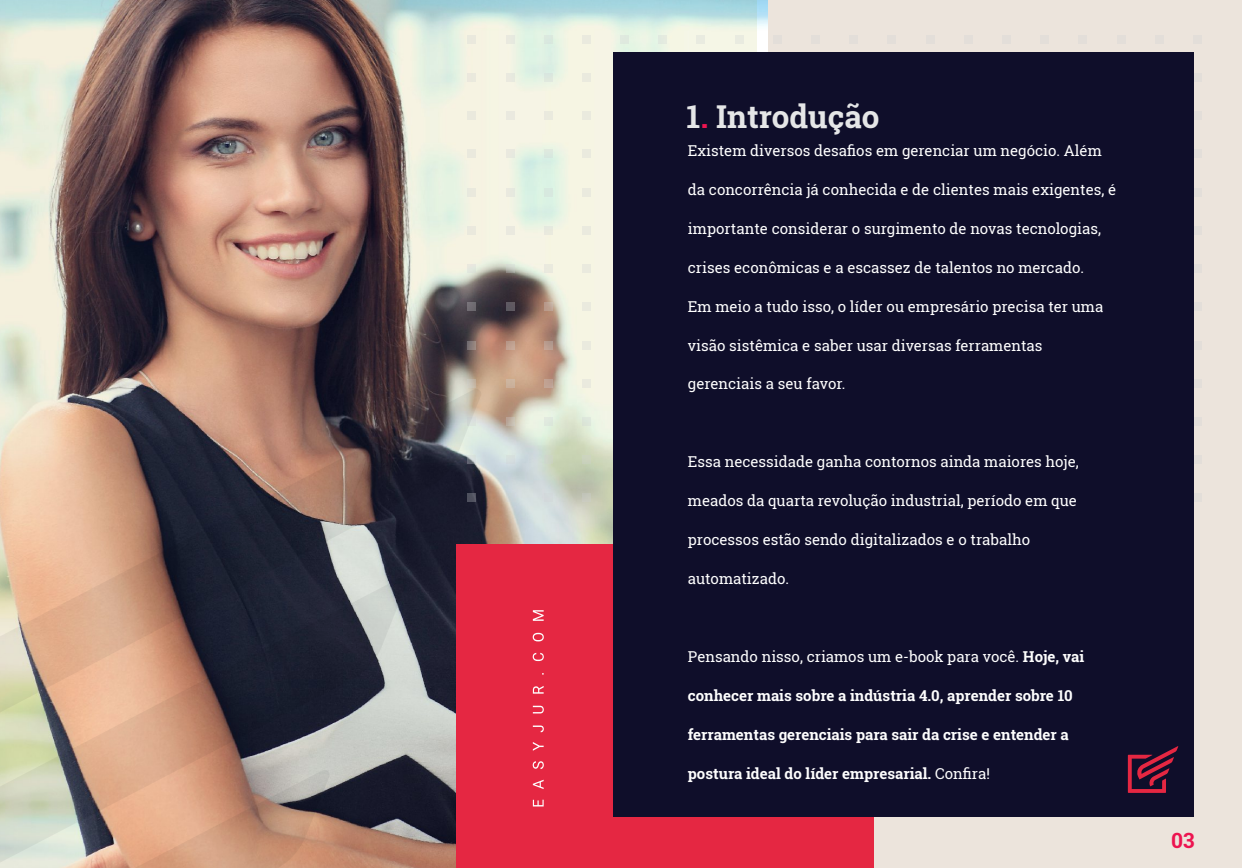
<style>
.page{position:relative;width:1242px;height:868px;background:#fff}
.page>*{position:absolute;margin:0;border:0;box-sizing:border-box;transform-origin:0 0}
.t1{font:700 31.5px "Roboto Slab";color:#e5e6e7}
.t2{font:700 31.5px "Roboto Slab";color:#ed1450}
.t3{font:700 21px "Roboto Slab";color:#ed1450}
.t4{font:15px "Roboto Slab";color:#fefefe}
.t5{font:700 15px "Roboto Slab";color:#fefefe}
.s1{font-weight:700}
.s2{font-weight:400}
</style>
<div class="page">
<div style="left:0;top:0;width:1242px;height:867px;background:#ece4dc"></div>
<img style="left:0;top:0;width:756px;height:545px">
<div style="left:468px;top:35px;width:8px;height:8px;background:#eae9dd"></div>
<div style="left:506px;top:35px;width:8px;height:8px;background:#e8e9df"></div>
<div style="left:544px;top:35px;width:8px;height:8px;background:#dae9df"></div>
<div style="left:582px;top:35px;width:8px;height:8px;background:#eaeade"></div>
<div style="left:620px;top:35px;width:8px;height:8px;background:#dfe9de"></div>
<div style="left:658px;top:35px;width:9px;height:8px;background:#e3eadf"></div>
<div style="left:697px;top:35px;width:8px;height:8px;background:#e9ebe0"></div>
<div style="left:735px;top:35px;width:8px;height:8px;background:#e9ebe0"></div>
<div style="left:773px;top:35px;width:8px;height:8px;background:#e3ded9"></div>
<div style="left:811px;top:35px;width:8px;height:8px;background:#e3ded9"></div>
<div style="left:468px;top:73px;width:8px;height:8px;background:#eae9dd"></div>
<div style="left:506px;top:73px;width:8px;height:8px;background:#e9e9df"></div>
<div style="left:544px;top:73px;width:8px;height:8px;background:#dbe7df"></div>
<div style="left:582px;top:73px;width:8px;height:8px;background:#eaeade"></div>
<div style="left:468px;top:111px;width:8px;height:9px;background:#eae9dd"></div>
<div style="left:506px;top:111px;width:8px;height:9px;background:#eae9df"></div>
<div style="left:544px;top:111px;width:8px;height:9px;background:#eaeadd"></div>
<div style="left:582px;top:111px;width:8px;height:9px;background:#eaeade"></div>
<div style="left:468px;top:150px;width:8px;height:8px;background:#eae9dd"></div>
<div style="left:506px;top:150px;width:8px;height:8px;background:#e9e9df"></div>
<div style="left:544px;top:150px;width:8px;height:8px;background:#dbe9df"></div>
<div style="left:582px;top:150px;width:8px;height:8px;background:#eaeade"></div>
<div style="left:468px;top:188px;width:8px;height:8px;background:#eae9dd"></div>
<div style="left:506px;top:188px;width:8px;height:8px;background:#e8e9df"></div>
<div style="left:544px;top:188px;width:8px;height:8px;background:#d7e9df"></div>
<div style="left:582px;top:188px;width:8px;height:8px;background:#eaeade"></div>
<div style="left:468px;top:226px;width:8px;height:8px;background:#eae9dd"></div>
<div style="left:506px;top:226px;width:8px;height:8px;background:#eae9df"></div>
<div style="left:544px;top:226px;width:8px;height:8px;background:#e7e9dd"></div>
<div style="left:582px;top:226px;width:8px;height:8px;background:#eaeade"></div>
<div style="left:468px;top:264px;width:8px;height:8px;background:#e3e8de"></div>
<svg style="left:506px;top:264px;width:8px;height:8px"></svg>
<div style="left:544px;top:264px;width:8px;height:8px;background:#eaeadd"></div>
<div style="left:582px;top:264px;width:8px;height:8px;background:#eaeade"></div>
<div style="left:468px;top:302px;width:8px;height:9px;background:#6f6c71"></div>
<div style="left:506px;top:302px;width:8px;height:9px;background:#5d5861"></div>
<svg style="left:544px;top:302px;width:8px;height:9px"></svg>
<div style="left:582px;top:302px;width:8px;height:9px;background:#eaeade"></div>
<svg style="left:468px;top:341px;width:8px;height:8px"></svg>
<div style="left:506px;top:341px;width:8px;height:8px;background:#bfa08f"></div>
<div style="left:544px;top:341px;width:8px;height:8px;background:#b89b8f"></div>
<div style="left:582px;top:341px;width:8px;height:8px;background:#eaeade"></div>
<svg style="left:468px;top:379px;width:8px;height:8px"></svg>
<div style="left:506px;top:379px;width:8px;height:8px;background:#cbb39d"></div>
<div style="left:544px;top:379px;width:8px;height:8px;background:#bfa092"></div>
<div style="left:582px;top:379px;width:8px;height:8px;background:#eaeade"></div>
<svg style="left:506px;top:417px;width:8px;height:8px"></svg>
<div style="left:544px;top:417px;width:8px;height:8px;background:#e0e9de"></div>
<div style="left:582px;top:417px;width:8px;height:8px;background:#dbe7da"></div>
<div style="left:506px;top:455px;width:8px;height:8px;background:#d6dfdf"></div>
<div style="left:544px;top:455px;width:8px;height:8px;background:#cdd6c8"></div>
<div style="left:582px;top:455px;width:8px;height:8px;background:#cbd3be"></div>
<svg style="left:506px;top:494px;width:8px;height:8px"></svg>
<div style="left:544px;top:494px;width:8px;height:8px;background:#d3d9db"></div>
<div style="left:582px;top:494px;width:8px;height:8px;background:#c6c8bc"></div>
<div style="left:849px;top:35px;width:9px;height:8px;background:#e3ded9"></div>
<div style="left:888px;top:35px;width:8px;height:8px;background:#e3ded9"></div>
<div style="left:926px;top:35px;width:8px;height:8px;background:#e3ded9"></div>
<div style="left:964px;top:35px;width:8px;height:8px;background:#e3ded9"></div>
<div style="left:1002px;top:35px;width:8px;height:8px;background:#e3ded9"></div>
<div style="left:1040px;top:35px;width:8px;height:8px;background:#e3ded9"></div>
<div style="left:1078px;top:35px;width:9px;height:8px;background:#e3ded9"></div>
<div style="left:1117px;top:35px;width:8px;height:8px;background:#e3ded9"></div>
<div style="left:1155px;top:35px;width:8px;height:8px;background:#e3ded9"></div>
<div style="left:1193px;top:35px;width:8px;height:8px;background:#e3ded9"></div>
<div style="left:1193px;top:73px;width:8px;height:8px;background:#e3ded9"></div>
<div style="left:1193px;top:111px;width:8px;height:9px;background:#e3ded9"></div>
<div style="left:1193px;top:150px;width:8px;height:8px;background:#e3ded9"></div>
<div style="left:1193px;top:188px;width:8px;height:8px;background:#e3ded9"></div>
<div style="left:1193px;top:226px;width:8px;height:8px;background:#e3ded9"></div>
<div style="left:1193px;top:264px;width:8px;height:8px;background:#e3ded9"></div>
<div style="left:1193px;top:302px;width:8px;height:9px;background:#e3ded9"></div>
<div style="left:1193px;top:341px;width:8px;height:8px;background:#e3ded9"></div>
<div style="left:1193px;top:379px;width:8px;height:8px;background:#e3ded9"></div>
<div style="left:1193px;top:417px;width:8px;height:8px;background:#e3ded9"></div>
<div style="left:1193px;top:455px;width:8px;height:8px;background:#e3ded9"></div>
<div style="left:1193px;top:494px;width:8px;height:8px;background:#e3ded9"></div>
<div style="left:456px;top:545px;width:418px;height:322px;background:#e52742"></div>
<svg style="left:533px;top:610px;width:11px;height:196px"></svg>
<svg style="left:0;top:389px;width:481px;height:478px;background:#8f756e"></svg>
<div style="left:613px;top:52px;width:580px;height:764px;background:#0f0e2a"></div>
<svg style="left:1127px;top:746px;width:51px;height:46px"></svg>
<h1 class="t1" style="left:686px;top:94px;width:194px">1 Introdução</h1>
<h1 class="t2" style="left:700px;top:94px;width:10px">.</h1>
<p class="t4" style="left:688px;top:140px;width:415px">Existem diversos desafios em gerenciar um negócio. Além</p>
<p class="t4" style="left:688px;top:179px;width:430px">da concorrência já conhecida e de clientes mais exigentes, é</p>
<p class="t4" style="left:688px;top:218px;width:414px">importante considerar o surgimento de novas tecnologias,</p>
<p class="t4" style="left:688px;top:257px;width:398px">crises econômicas e a escassez de talentos no mercado.</p>
<p class="t4" style="left:688px;top:296px;width:417px">Em meio a tudo isso, o líder ou empresário precisa ter uma</p>
<p class="t4" style="left:688px;top:335px;width:356px">visão sistêmica e saber usar diversas ferramentas</p>
<p class="t4" style="left:688px;top:374px;width:159px">gerenciais a seu favor.</p>
<p class="t4" style="left:688px;top:451px;width:392px">Essa necessidade ganha contornos ainda maiores hoje,</p>
<p class="t4" style="left:688px;top:490px;width:390px">meados da quarta revolução industrial, período em que</p>
<p class="t4" style="left:688px;top:529px;width:344px">processos estão sendo digitalizados e o trabalho</p>
<p class="t4" style="left:688px;top:568px;width:103px">automatizado.</p>
<p class="t4" style="left:688px;top:646px;width:398px">Pensando nisso, criamos um e-book para você. <span class="s1">Hoje, vai</span></p>
<p class="t5" style="left:688px;top:685px;width:386px">conhecer mais sobre a indústria 4.0, aprender sobre 10</p>
<p class="t5" style="left:688px;top:724px;width:382px">ferramentas gerenciais para sair da crise e entender a</p>
<p class="t5" style="left:688px;top:762px;width:303px">postura ideal do líder empresarial. <span class="s2">Confira!</span></p>
<h2 class="t3" style="left:1171px;top:825px;width:25px">03</h2>
</div>
